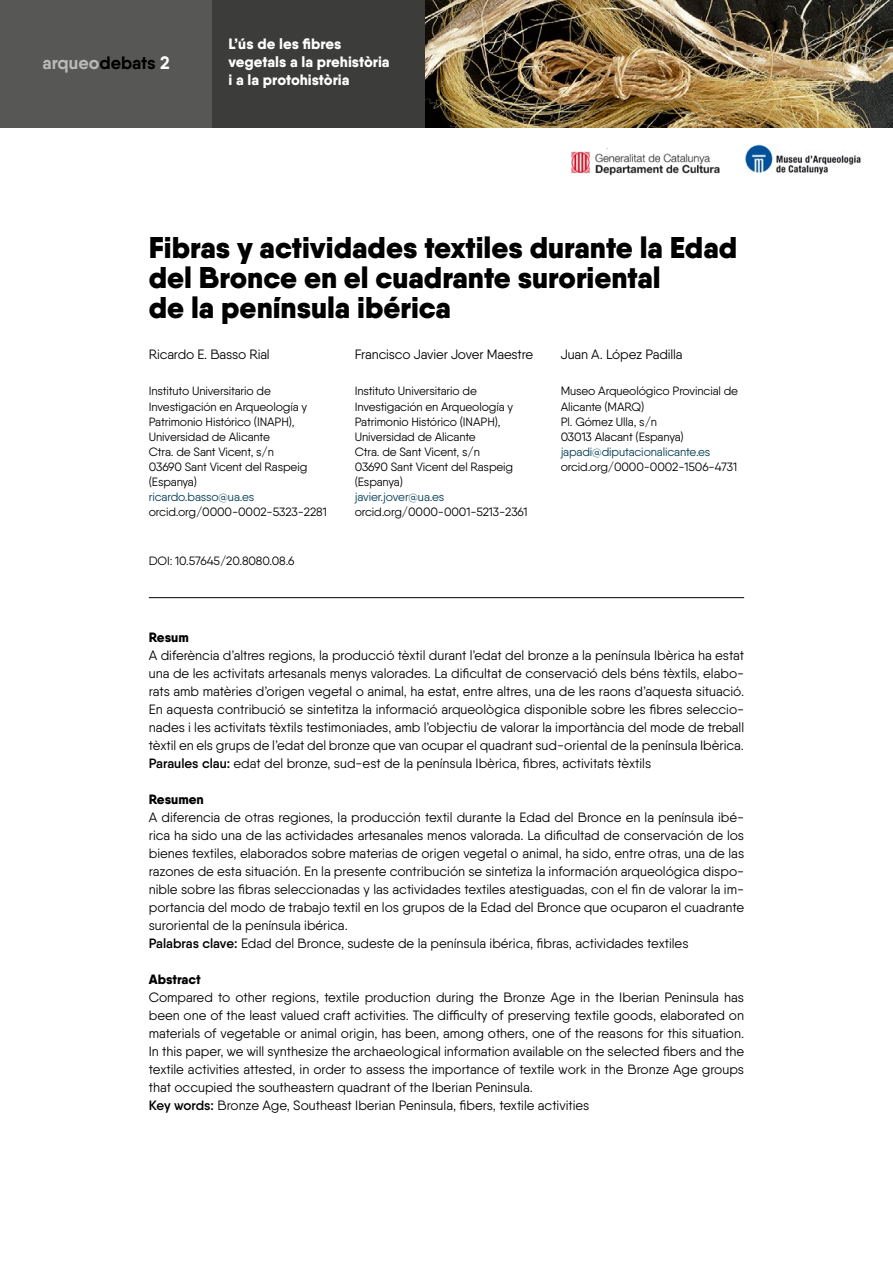
<style>
.page{position:relative;width:893px;height:1263px;background:#fff}
.page>*{position:absolute;margin:0;border:0;box-sizing:border-box;transform-origin:0 0}
.t1{font:900 30px/30px "Qanelas";color:#000}
.t2{font:700 18px "Qanelas";color:#bababa}
.t3{font:800 15px/18px "Qanelas";color:#fff}
.t4{font:13.5px/18px "Qanelas";color:#000}
.t5{font:800 13.5px "Qanelas";color:#000}
.t6{font:12px/15px "Qanelas";letter-spacing:-.01em;color:#000}
.t7{font:12px "Qanelas";letter-spacing:-.01em;color:#003c50}
.s1{color:#000}
.s2{color:#fff}
.s3{font-weight:600}
</style>
<div class="page">
<img style="left:425px;top:0;width:468px;height:128px">
<div style="left:0;top:0;width:213px;height:128px;background:#575756"></div>
<div style="left:213px;top:0;width:212px;height:128px;background:#3c3c3b"></div>
<img style="left:571px;top:151px;width:149px;height:25px">
<img style="left:745px;top:145px;width:116px;height:30px">
<hr style="left:149px;top:597px;width:595px;height:1px;background:#000">
<h2 class="t2" style="left:43px;top:51px;width:129px">arqueo<span class="s1">debats</span> <span class="s2">2</span></h2>
<p class="t3" style="left:229px;top:35px;width:163px">L’ús de les fibres vegetals a la prehistòria i a la protohistòria</p>
<h1 class="t1" style="left:149px;top:232px;width:590px">Fibras y actividades textiles durante la Edad del Bronce en el cuadrante suroriental<br>de la península ibérica</h1>
<p class="t4" style="left:149px;top:345px;width:122px">Ricardo E. Basso Rial</p>
<p class="t6" style="left:149px;top:384px;width:160px">Instituto Universitario de<br>Investigación en Arqueología y<br>Patrimonio Histórico (INAPH),<br>Universidad de Alicante<br>Ctra. de Sant Vicent, s/n<br>03690 Sant Vicent del Raspeig (Espanya)</p>
<p class="t7" style="left:149px;top:489px;width:107px">ricardo.basso@ua.es</p>
<p class="t6" style="left:149px;top:504px;width:179px">orcid.org/0000-0002-5323-2281</p>
<p class="t6" style="left:149px;top:554px;width:147px">DOI: 10.57645/20.8080.08.6</p>
<p class="t4" style="left:355px;top:345px;width:180px">Francisco Javier Jover Maestre</p>
<p class="t6" style="left:355px;top:384px;width:160px">Instituto Universitario de<br>Investigación en Arqueología y<br>Patrimonio Histórico (INAPH),<br>Universidad de Alicante<br>Ctra. de Sant Vicent, s/n<br>03690 Sant Vicent del Raspeig (Espanya)</p>
<p class="t7" style="left:355px;top:489px;width:91px">javier.jover@ua.es</p>
<p class="t6" style="left:355px;top:504px;width:174px">orcid.org/0000-0001-5213-2361</p>
<p class="t4" style="left:561px;top:345px;width:123px">Juan A. López Padilla</p>
<p class="t6" style="left:561px;top:384px;width:179px">Museo Arqueológico Provincial de<br>Alicante (MARQ)<br>Pl. Gómez Ulla, s/n<br>03013 Alacant (Espanya)</p>
<p class="t7" style="left:561px;top:444px;width:151px">japadi@diputacionalicante.es</p>
<p class="t6" style="left:561px;top:459px;width:178px">orcid.org/0000-0002-1506-4731</p>
<p class="t5" style="left:149px;top:629px;width:42px">Resum</p>
<p class="t4" style="left:149px;top:646px;width:597px;text-align:justify">A diferència d’altres regions, la producció tèxtil durant l’edat del bronze a la península Ibèrica ha estat una de les activitats artesanals menys valorades. La dificultat de conservació dels béns tèxtils, elabo&shy;rats amb matèries d’origen vegetal o animal, ha estat, entre altres, una de les raons d’aquesta situació.<br>En aquesta contribució se sintetitza la informació arqueològica disponible sobre les fibres seleccio&shy;nades i les activitats tèxtils testimoniades, amb l’objectiu de valorar la importància del mode de treball tèxtil en els grups de l’edat del bronze que van ocupar el quadrant sud-oriental de la península Ibèrica.<br><span class="s3">Paraules clau:</span> edat del bronze, sud-est de la península Ibèrica, fibres, activitats tèxtils</p>
<p class="t5" style="left:149px;top:791px;width:57px">Resumen</p>
<p class="t4" style="left:149px;top:808px;width:597px">A diferencia de otras regiones, la producción textil durante la Edad del Bronce en la península ibé&shy;rica ha sido una de las actividades artesanales menos valorada. La dificultad de conservación de los bienes textiles, elaborados sobre materias de origen vegetal o animal, ha sido, entre otras, una de las razones de esta situación. En la presente contribución se sintetiza la información arqueológica dispo&shy;nible sobre las fibras seleccionadas y las actividades textiles atestiguadas, con el fin de valorar la im&shy;portancia del modo de trabajo textil en los grupos de la Edad del Bronce que ocuparon el cuadrante suroriental de la península ibérica.<br><span class="s3">Palabras clave:</span> Edad del Bronce, sudeste de la península ibérica, fibras, actividades textiles</p>
<p class="t5" style="left:149px;top:971px;width:53px">Abstract</p>
<p class="t4" style="left:149px;top:988px;width:597px">Compared to other regions, textile production during the Bronze Age in the Iberian Peninsula has been one of the least valued craft activities. The difficulty of preserving textile goods, elaborated on materials of vegetable or animal origin, has been, among others, one of the reasons for this situation.<br>In this paper, we will synthesize the archaeological information available on the selected fibers and the textile activities attested, in order to assess the importance of textile work in the Bronze Age groups that occupied the southeastern quadrant of the Iberian Peninsula.<br><span class="s3">Key words:</span> Bronze Age, Southeast Iberian Peninsula, fibers, textile activities</p>
</div>
